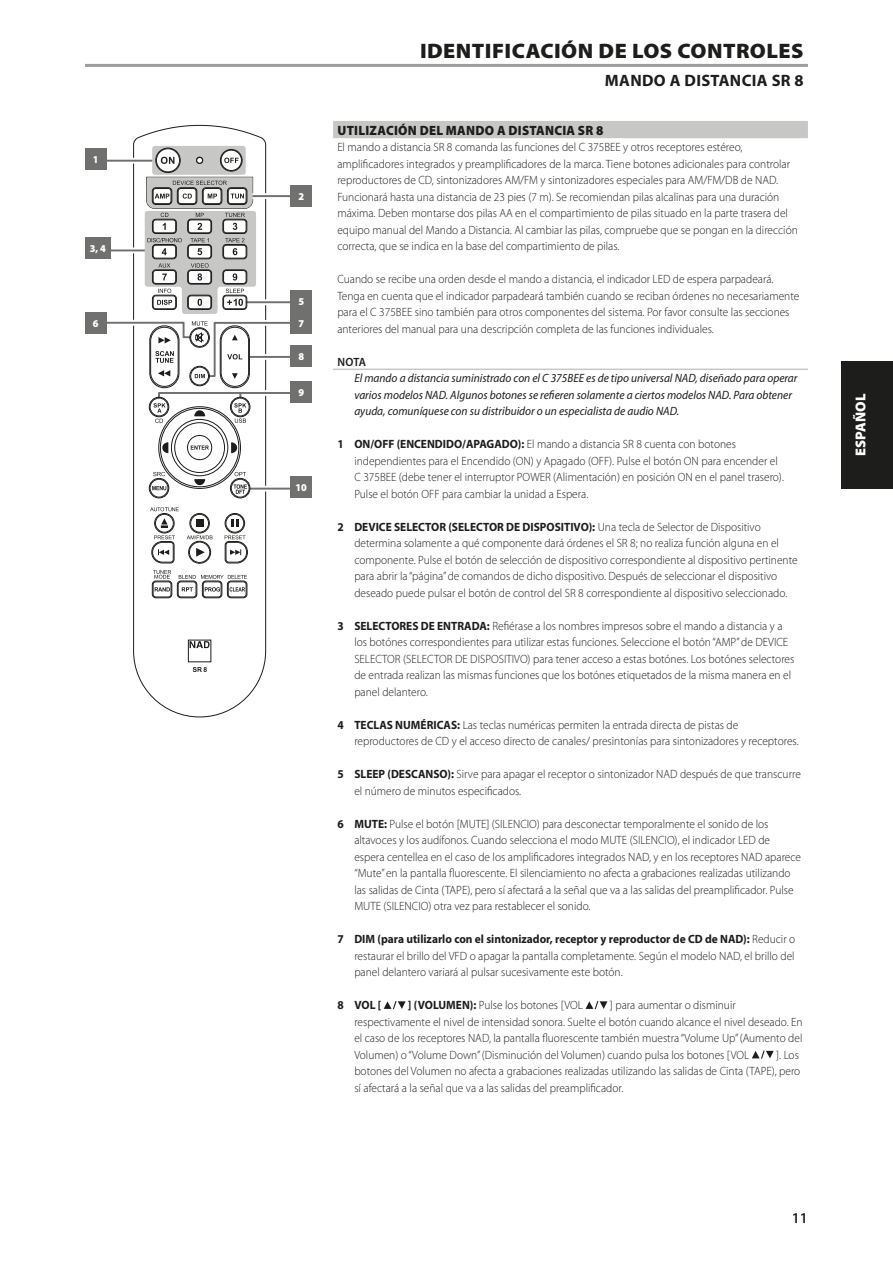
<style>
.page{position:relative;width:893px;height:1263px;background:#fff}
.page>*{position:absolute;margin:0;border:0;box-sizing:border-box;transform-origin:0 0}
.Body_copy_-_header{font:900 21px "Myriad Pro";letter-spacing:.02em;color:#1d1d1b;scale:1.05 1}
.Body_copy_-_header-2{font:700 16.5px "Myriad Pro";letter-spacing:.02em;color:#1d1d1b}
.t1{font:600 15px "Myriad Pro";color:#1d1d1b}
.t2{font:900 14.4px "Myriad Pro";color:#fff}
.Body_copy_-_sub-sect{font:900 13.5px "Myriad Pro";letter-spacing:.02em;color:#1d1d1b;scale:.95 1}
.Body_copy_-_indent_1{font:300 12px/16.5px "Myriad Pro";color:#1d1d1b;scale:.95 1}
.Body_copy_-_normal{font:300 12px/16.5px "Myriad Pro";color:#1d1d1b;scale:.95 1}
.Body_copy_-_note{font:italic 12px/16.5px "Myriad Pro";color:#1d1d1b;scale:.95 1}
.Body_copy_-_indent_1-2{font:700 12px "Myriad Pro";color:#1d1d1b;scale:.95 1}
.Body_copy_-_note_hea{font:600 12px "Myriad Pro";color:#1d1d1b;scale:.95 1}
.Diagram_-_callouts{font:900 10.5px "Myriad Pro";color:#fff;scale:.95 1}
.s1{font-weight:700}
</style>
<div class="page">
<div style="left:333px;top:121px;width:475px;height:17px;background:#c7c7c6"></div>
<hr style="left:333px;top:369px;width:475px;height:1px;background:#c7c7c6">
<svg style="left:384px;top:1001px;width:22px;height:8px"></svg>
<svg style="left:586px;top:1001px;width:21px;height:8px"></svg>
<svg style="left:752px;top:1050px;width:22px;height:9px"></svg>
<hr style="left:85px;top:64px;width:723px;height:3px;background:#9d9d9d">
<svg style="left:133px;top:124px;width:134px;height:593px"></svg>
<svg style="left:193px;top:667px;width:14px;height:5px"></svg>
<div style="left:188px;top:640px;width:23px;height:22px;border:1px solid #1d1d1b"></div>
<svg style="left:190px;top:641px;width:19px;height:7px"></svg>
<div style="left:152px;top:146px;width:94px;height:29px;background:#c7c7c6;border-radius:3px"></div>
<svg style="left:97px;top:149px;width:209px;height:448px"></svg>
<div style="left:291px;top:185px;width:21px;height:21px;background:#70706f"></div>
<div style="left:291px;top:313px;width:21px;height:21px;background:#70706f"></div>
<div style="left:291px;top:345px;width:21px;height:22px;background:#70706f"></div>
<div style="left:291px;top:382px;width:21px;height:21px;background:#70706f"></div>
<div style="left:85px;top:148px;width:21px;height:21px;background:#70706f"></div>
<div style="left:85px;top:238px;width:26px;height:21px;background:#70706f"></div>
<div style="left:85px;top:313px;width:21px;height:21px;background:#70706f"></div>
<div style="left:291px;top:290px;width:21px;height:21px;background:#70706f"></div>
<div style="left:291px;top:476px;width:21px;height:21px;background:#70706f"></div>
<div style="left:842px;top:361px;width:51px;height:127px;background:#1d1d1b"></div>
<p class="Diagram_-_callouts" style="left:93px;top:152px;width:8px">1</p>
<p class="Diagram_-_callouts" style="left:90px;top:242px;width:19px">3, 4</p>
<p class="Diagram_-_callouts" style="left:93px;top:317px;width:8px">6</p>
<p class="Diagram_-_callouts" style="left:298px;top:189px;width:8px">2</p>
<p class="Diagram_-_callouts" style="left:298px;top:294px;width:8px">5</p>
<p class="Diagram_-_callouts" style="left:298px;top:317px;width:8px">7</p>
<p class="Diagram_-_callouts" style="left:298px;top:349px;width:8px">8</p>
<p class="Diagram_-_callouts" style="left:298px;top:386px;width:8px">9</p>
<p class="Diagram_-_callouts" style="left:295px;top:480px;width:14px">10</p>
<p class="Body_copy_-_header" style="left:420px;top:37px;width:367px">IDENTIFICACIÓN DE LOS CONTROLES</p>
<p class="Body_copy_-_header-2" style="left:605px;top:70px;width:200px">MANDO A DISTANCIA SR 8</p>
<p class="Body_copy_-_sub-sect" style="left:337px;top:121px;width:281px">UTILIZACIÓN DEL MANDO A DISTANCIA SR 8</p>
<p class="Body_copy_-_normal" style="left:337px;top:139px;width:486px">El mando a distancia SR 8 comanda las funciones del C 375BEE y otros receptores estéreo, amplificadores integrados y preamplificadores de la marca. Tiene botones adicionales para controlar reproductores de CD, sintonizadores AM/FM y sintonizadores especiales para AM/FM/DB de NAD.<br>Funcionará hasta una distancia de 23 pies (7 m). Se recomiendan pilas alcalinas para una duración máxima. Deben montarse dos pilas AA en el compartimiento de pilas situado en la parte trasera del equipo manual del Mando a Distancia. Al cambiar las pilas, compruebe que se pongan en la dirección correcta, que se indica en la base del compartimiento de pilas.</p>
<p class="Body_copy_-_normal" style="left:337px;top:271px;width:488px">Cuando se recibe una orden desde el mando a distancia, el indicador LED de espera parpadeará.<br>Tenga en cuenta que el indicador parpadeará también cuando se reciban órdenes no necesariamente para el C 375BEE sino también para otros componentes del sistema. Por favor consulte las secciones anteriores del manual para una descripción completa de las funciones individuales.</p>
<p class="Body_copy_-_note_hea" style="left:337px;top:354px;width:32px">NOTA</p>
<p class="Body_copy_-_note" style="left:354px;top:370px;width:468px">El mando a distancia suministrado con el C 375BEE es de tipo universal NAD, diseñado para operar varios modelos NAD. Algunos botones se refieren solamente a ciertos modelos NAD. Para obtener ayuda, comuníquese con su distribuidor o un especialista de audio NAD.</p>
<p class="Body_copy_-_indent_1" style="left:354px;top:436px;width:454px;text-indent:-17px"><span class="s1">1 ON/OFF (ENCENDIDO/APAGADO):</span> El mando a distancia SR 8 cuenta con botones independientes para el Encendido (ON) y Apagado (OFF). Pulse el botón ON para encender el C 375BEE (debe tener el interruptor POWER (Alimentación) en posición ON en el panel trasero).<br>Pulse el botón OFF para cambiar la unidad a Espera.</p>
<p class="Body_copy_-_indent_1" style="left:354px;top:518px;width:468px;text-indent:-17px"><span class="s1">2 DEVICE SELECTOR (SELECTOR DE DISPOSITIVO):</span> Una tecla de Selector de Dispositivo determina solamente a qué componente dará órdenes el SR 8; no realiza función alguna en el componente. Pulse el botón de selección de dispositivo correspondiente al dispositivo pertinente para abrir la “página” de comandos de dicho dispositivo. Después de seleccionar el dispositivo deseado puede pulsar el botón de control del SR 8 correspondiente al dispositivo seleccionado.</p>
<p class="Body_copy_-_indent_1" style="left:354px;top:617px;width:465px;text-indent:-17px"><span class="s1">3 SELECTORES DE ENTRADA:</span> Refiérase a los nombres impresos sobre el mando a distancia y a los botónes correspondientes para utilizar estas funciones. Seleccione el botón “AMP” de DEVICE SELECTOR (SELECTOR DE DISPOSITIVO) para tener acceso a estas botónes. Los botónes selectores de entrada realizan las mismas funciones que los botónes etiquetados de la misma manera en el panel delantero.</p>
<p class="Body_copy_-_indent_1" style="left:354px;top:716px;width:469px;text-indent:-17px"><span class="s1">4 TECLAS NUMÉRICAS:</span> Las teclas numéricas permiten la entrada directa de pistas de reproductores de CD y el acceso directo de canales/ presintonías para sintonizadores y receptores.</p>
<p class="Body_copy_-_indent_1" style="left:354px;top:766px;width:471px;text-indent:-17px"><span class="s1">5 SLEEP (DESCANSO):</span> Sirve para apagar el receptor o sintonizador NAD después de que transcurre el número de minutos especificados.</p>
<p class="Body_copy_-_indent_1" style="left:354px;top:815px;width:472px;text-indent:-17px"><span class="s1">6 MUTE:</span> Pulse el botón [MUTE] (SILENCIO) para desconectar temporalmente el sonido de los altavoces y los audífonos. Cuando selecciona el modo MUTE (SILENCIO), el indicador LED de espera centellea en el caso de los amplificadores integrados NAD, y en los receptores NAD aparece “Mute” en la pantalla fluorescente. El silenciamiento no afecta a grabaciones realizadas utilizando las salidas de Cinta (TAPE), pero sí afectará a la señal que va a las salidas del preamplificador. Pulse MUTE (SILENCIO) otra vez para restablecer el sonido.</p>
<p class="Body_copy_-_indent_1" style="left:354px;top:931px;width:466px;text-align:justify;text-indent:-17px"><span class="s1">7 DIM (para utilizarlo con el sintonizador, receptor y reproductor de CD de NAD):</span> Reducir o restaurar el brillo del VFD o apagar la pantalla completamente. Según el modelo NAD, el brillo del panel delantero variará al pulsar sucesivamente este botón.</p>
<p class="Body_copy_-_indent_1-2" style="left:337px;top:997px;width:48px">8 VOL [</p>
<p class="Body_copy_-_indent_1" style="left:408px;top:997px;width:186px"><span class="s1">] (VOLUMEN):</span> Pulse los botones [VOL</p>
<p class="Body_copy_-_indent_1" style="left:354px;top:997px;width:473px;text-indent:256px">] para aumentar o disminuir respectivamente el nivel de intensidad sonora. Suelte el botón cuando alcance el nivel deseado. En el caso de los receptores NAD, la pantalla fluorescente también muestra “Volume Up” (Aumento del Volumen) o “Volume Down” (Disminución del Volumen) cuando pulsa los botones [VOL</p>
<p class="Body_copy_-_indent_1" style="left:354px;top:1046px;width:471px;text-align:justify;text-indent:422px">]. Los botones del Volumen no afecta a grabaciones realizadas utilizando las salidas de Cinta (TAPE), pero sí afectará a la señal que va a las salidas del preamplificador.</p>
<p class="t1" style="left:792px;top:1208px;width:18px">11</p>
<p class="t2" style="left:851px;top:456px;width:63px;rotate:-90deg">ESPAÑOL</p>
</div>
